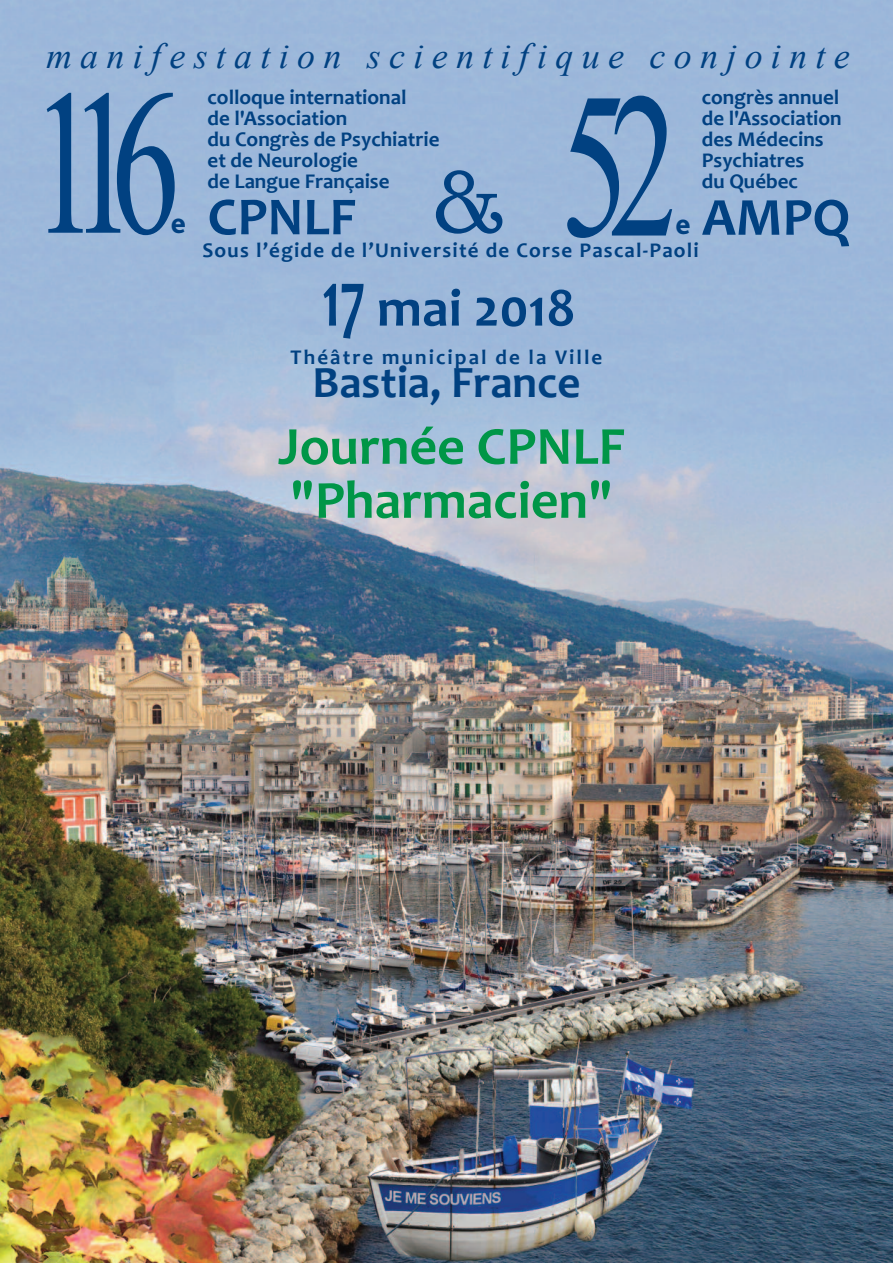
<style>
.page{position:relative;width:893px;height:1263px;background:#fff}
.page>*{position:absolute;margin:0;border:0;box-sizing:border-box;transform-origin:0 0}
.t1{font:207px "Times New Roman";color:#014181;scale:.67 1}
.t2{font:700 54px/54px "Candara";color:#009647}
.t3{font:700 54px "Candara";color:#014181}
.t4{font:700 45px "Candara";color:#014181}
.t5{font:italic 36px "Times New Roman";letter-spacing:.23em;color:#014181}
.t6{font:800 30px "Bliss";color:#014181}
.t7{font:700 21px/21px "Candara";color:#014181}
.t8{font:700 21px "Candara";letter-spacing:.06em;color:#014181}
.t9{font:700 21px "Candara";letter-spacing:.1em;color:#014181}
.s1{font-family:"Bookman Old Style";font-weight:400;font-size:90px}
.s2{font-family:"Bliss";font-weight:800;font-size:30px}
.s3{font-size:81px}
</style>
<div class="page">
<img style="left:0;top:0;width:893px;height:1263px">
<h3 class="t5" style="left:46px;top:35px;width:805px">manifestation scientifique conjointe</h3>
<h1 class="t1" style="left:31px;top:48px;width:225px">116</h1>
<h3 class="t6" style="left:171px;top:213px;width:17px">e</h3>
<p class="t7" style="left:208px;top:86px;width:233px">colloque international<br>de l'Association<br>du Congrès de Psychiatrie et de Neurologie<br>de Langue Française</p>
<h1 class="t1" style="left:561px;top:51px;width:177px">52</h1>
<p class="t7" style="left:702px;top:87px;width:141px">congrès annuel de l'Association des Médecins<br>Psychiatres<br>du Québec</p>
<h2 class="t3" style="left:208px;top:183px;width:298px">CPNLF <span class="s1">&amp;</span></h2>
<h2 class="t3" style="left:676px;top:183px;width:176px"><span class="s2">e</span> AMPQ</h2>
<p class="t8" style="left:202px;top:237px;width:498px">Sous l’égide de l’Université de Corse Pascal-Paoli</p>
<h2 class="t3" style="left:322px;top:274px;width:255px"><span class="s3">17</span> mai 2018</h2>
<p class="t9" style="left:291px;top:344px;width:313px">Théâtre municipal de la Ville</p>
<h3 class="t4" style="left:312px;top:354px;width:269px">Bastia, France</h3>
<h2 class="t2" style="left:278px;top:418px;width:348px">Journée CPNLF "Pharmacien"</h2>
</div>
